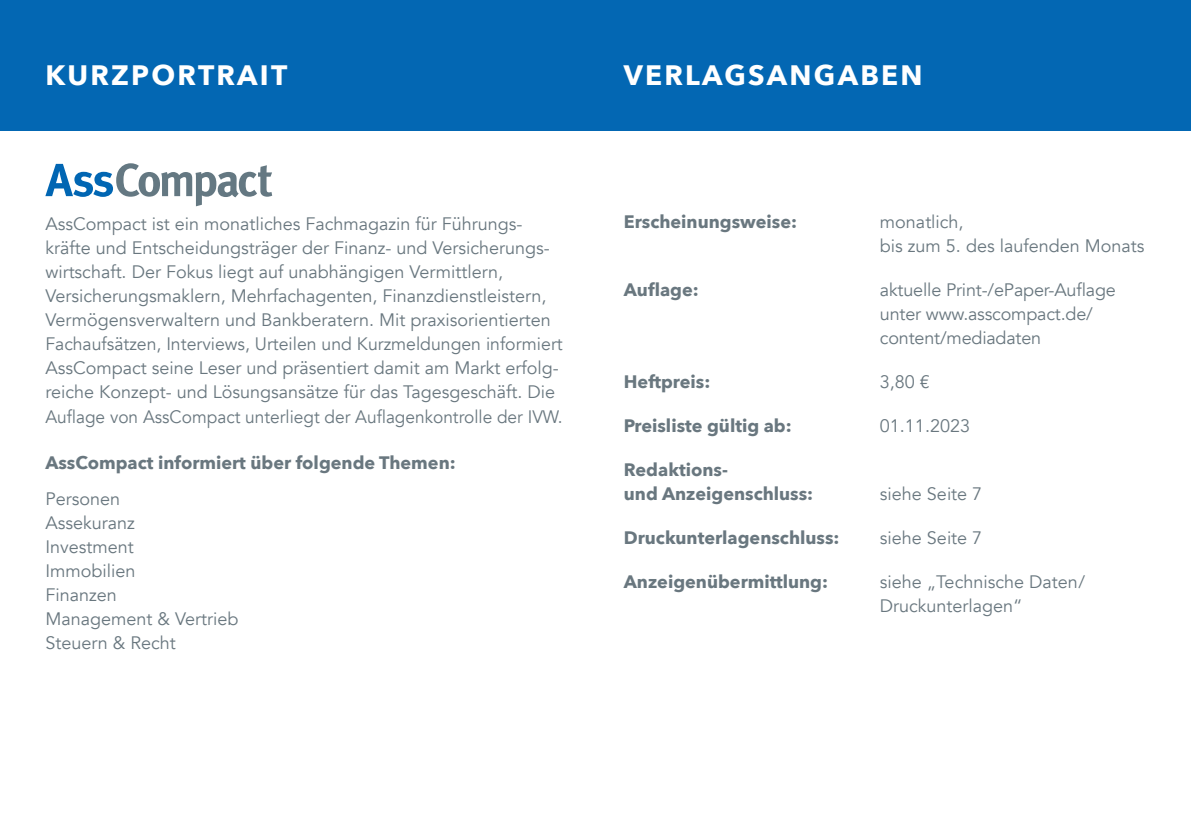
<style>
.page{position:relative;width:1191px;height:840px;background:#fff}
.page>*{position:absolute;margin:0;border:0;box-sizing:border-box;transform-origin:0 0}
.t1{font:700 28px "Avenir Next";letter-spacing:.08em;color:#fff}
.t2{font:18px/24px "Avenir";color:#69777f}
.t3{font:700 18px/24px "Avenir Next";color:#69777f}
</style>
<div class="page">
<div style="left:0;top:0;width:1191px;height:130px;background:#0367b3"></div>
<svg style="left:45px;top:163px;width:227px;height:43px"></svg>
<h1 class="t1" style="left:45px;top:51px;width:243px">KURZPORTRAIT</h1>
<h1 class="t1" style="left:624px;top:51px;width:300px">VERLAGSANGABEN</h1>
<p class="t2" style="left:45px;top:212px;width:519px">AssCompact ist ein monatliches Fachmagazin für Führungs&shy;kräfte und Entscheidungsträger der Finanz- und Versicherungs&shy;wirtschaft. Der Fokus liegt auf unabhängigen Vermittlern, Versicherungsmaklern, Mehrfachagenten, Finanzdienstleistern, Vermögensverwaltern und Bankberatern. Mit praxisorientierten Fachaufsätzen, Interviews, Urteilen und Kurzmeldungen informiert AssCompact seine Leser und präsentiert damit am Markt erfolg&shy;reiche Konzept- und Lösungsansätze für das Tagesgeschäft. Die Auflage von AssCompact unterliegt der Auflagenkontrolle der IVW.</p>
<p class="t3" style="left:45px;top:450px;width:412px">AssCompact informiert über folgende Themen:</p>
<p class="t2" style="left:45px;top:486px;width:194px">Personen<br>Assekuranz<br>Investment<br>Immobilien<br>Finanzen<br>Management &amp; Vertrieb<br>Steuern &amp; Recht</p>
<p class="t3" style="left:624px;top:209px;width:175px">Erscheinungsweise:</p>
<p class="t2" style="left:880px;top:210px;width:266px">monatlich,<br>bis zum 5. des laufenden Monats</p>
<p class="t3" style="left:624px;top:277px;width:76px">Auflage:</p>
<p class="t2" style="left:880px;top:278px;width:237px">aktuelle Print-/ePaper-Auflage unter www.asscompact.de/ content/mediadaten</p>
<p class="t3" style="left:624px;top:369px;width:88px">Heftpreis:</p>
<p class="t2" style="left:880px;top:370px;width:52px">3,80 €</p>
<p class="t3" style="left:624px;top:413px;width:169px">Preisliste gültig ab:</p>
<p class="t2" style="left:880px;top:414px;width:92px">01.11.2023</p>
<p class="t3" style="left:624px;top:457px;width:191px">Redaktions-<br>und Anzeigenschluss:</p>
<p class="t2" style="left:880px;top:481px;width:104px">siehe Seite 7</p>
<p class="t3" style="left:624px;top:525px;width:217px">Druckunterlagenschluss:</p>
<p class="t2" style="left:880px;top:525px;width:104px">siehe Seite 7</p>
<p class="t3" style="left:624px;top:568px;width:206px">Anzeigenübermittlung:</p>
<p class="t2" style="left:880px;top:569px;width:207px">siehe „Technische Daten/<br>Druckunterlagen“</p>
</div>
